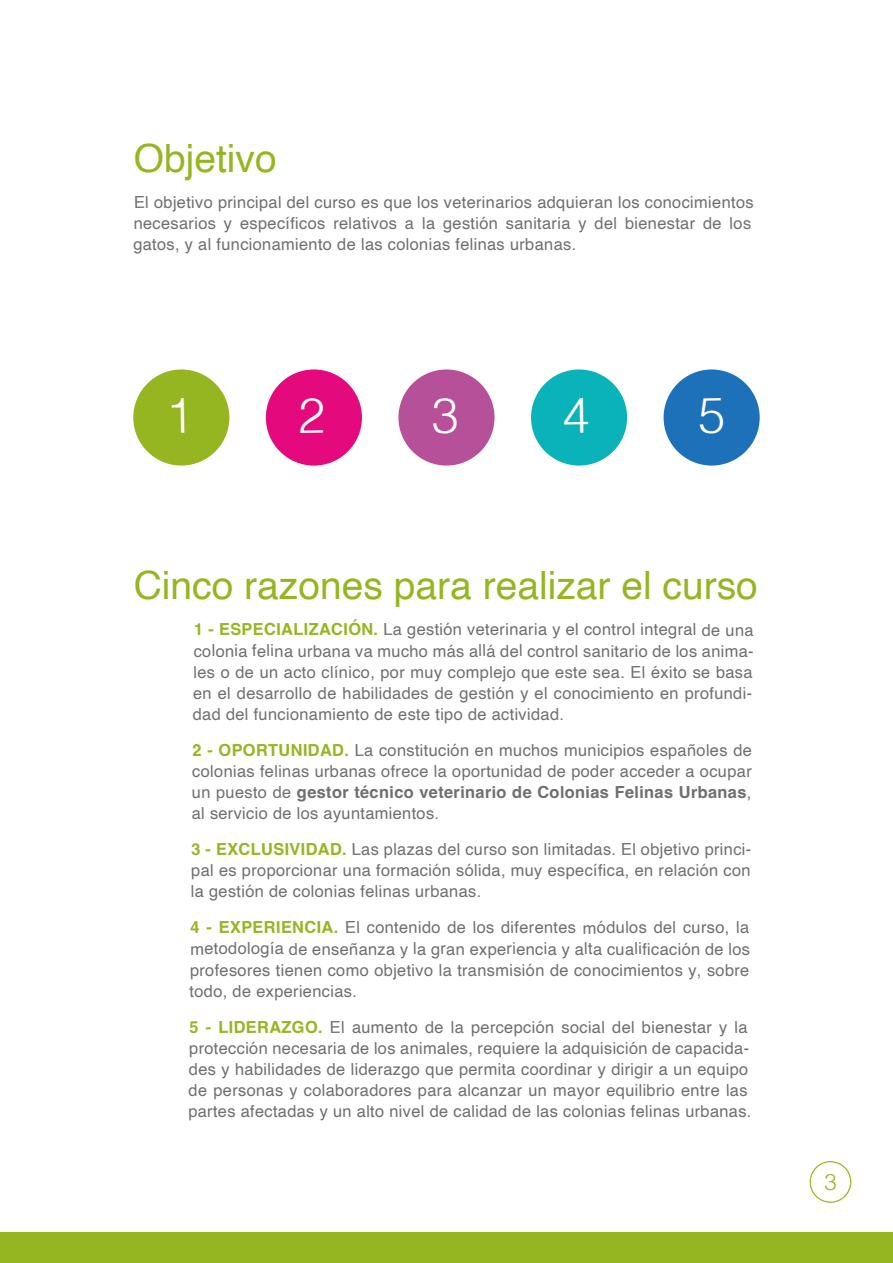
<style>
.page{position:relative;width:893px;height:1263px;background:#fff}
.page>*{position:absolute;margin:0;border:0;box-sizing:border-box;transform-origin:0 0}
.t1{font:39px "Helvetica";color:#95b621}
.t2{font:16.5px/20.9px "Helvetica";color:#706f6f}
.t3{font:700 16.5px/17.7px "Helvetica";color:#706f6f}
.s1{font-weight:400}
</style>
<div class="page">
<div style="left:0;top:1233px;width:893px;height:30px;background:#95b621"></div>
<div style="left:133px;top:369px;width:96px;height:97px;background:#95b621;border-radius:50%"></div>
<div style="left:266px;top:369px;width:96px;height:97px;background:#e5097e;border-radius:50%"></div>
<div style="left:398px;top:369px;width:97px;height:97px;background:#b65199;border-radius:50%"></div>
<div style="left:531px;top:369px;width:96px;height:97px;background:#0ab3ba;border-radius:50%"></div>
<div style="left:664px;top:369px;width:96px;height:97px;background:#1d71b8;border-radius:50%"></div>
<div style="left:810px;top:1161px;width:41px;height:42px;border:1px solid #95b621;border-radius:50%"></div>
<h1 class="t1" style="left:134px;top:128px;width:145px">Objetivo</h1>
<p class="t2" style="left:132px;top:198px;width:622px;line-height:20.2px;rotate:-1deg">El objetivo principal del curso es que los veterinarios adquieran los conocimientos necesarios y específicos relativos a la gestión sanitaria y del bienestar de los gatos, y al funcionamiento de las colonias felinas urbanas.</p>
<h1 class="t1" style="left:134px;top:555px;width:626px">Cinco razones para realizar el curso</h1>
<p class="t2" style="left:192px;top:626px;width:563px;text-align:justify;rotate:-1deg"><sup>1</sup> <sup>-</sup> <sup>ESPECIALIZACIÓN.</sup> La gestión veterinaria y el control integral de una colonia felina urbana va mucho más allá del control sanitario de los anima&shy;les o de un acto clínico, por muy complejo que este sea. El éxito se basa en el desarrollo de habilidades de gestión y el conocimiento en profundi-</p>
<p class="t2" style="left:193px;top:707px;width:373px;rotate:-1deg">dad del funcionamiento de este tipo de actividad.</p>
<p class="t2" style="left:192px;top:747px;width:561px;line-height:19.4px;rotate:-1deg"><sup>2</sup> <sup>-</sup> <sup>OPORTUNIDAD.</sup> La constitución en muchos municipios españoles de colonias felinas urbanas ofrece la oportunidad de poder acceder a ocupar</p>
<p class="t3" style="left:191px;top:791px;width:561px;rotate:-1deg"><sup>un</sup> <sup>puesto</sup> <sup>de</sup> gestor técnico veterinario de Colonias Felinas Urbanas<span class="s1">, al servicio de los ayuntamientos.</span></p>
<p class="t2" style="left:190px;top:847px;width:563px;line-height:19px;text-align:justify;rotate:-1deg"><sup>3</sup> <sup>-</sup> <sup>EXCLUSIVIDAD.</sup> Las plazas del curso son limitadas. El objetivo princi&shy;pal es proporcionar una formación sólida, muy específica, en relación con la gestión de colonias felinas urbanas.</p>
<p class="t2" style="left:189px;top:924px;width:562px;line-height:20.4px;text-align:justify;rotate:-1deg"><sup>4</sup> <sup>-</sup> <sup>EXPERIENCIA.</sup> El contenido de los diferentes módulos del curso, la metodología de enseñanza y la gran experiencia y alta cualificación de los profesores tienen como objetivo la transmisión de conocimientos y, sobre</p>
<p class="t2" style="left:189px;top:982px;width:169px;rotate:-1deg">todo, de experiencias.</p>
<p class="t2" style="left:187px;top:1023px;width:565px;rotate:-1deg"><sup>5</sup> <sup>-</sup> <sup>LIDERAZGO.</sup> El aumento de la percepción social del bienestar y la protección necesaria de los animales, requiere la adquisición de capacida&shy;des y habilidades de liderazgo que permita coordinar y dirigir a un equipo de personas y colaboradores para alcanzar un mayor equilibrio entre las partes afectadas y un alto nivel de calidad de las colonias felinas urbanas.</p>
</div>
